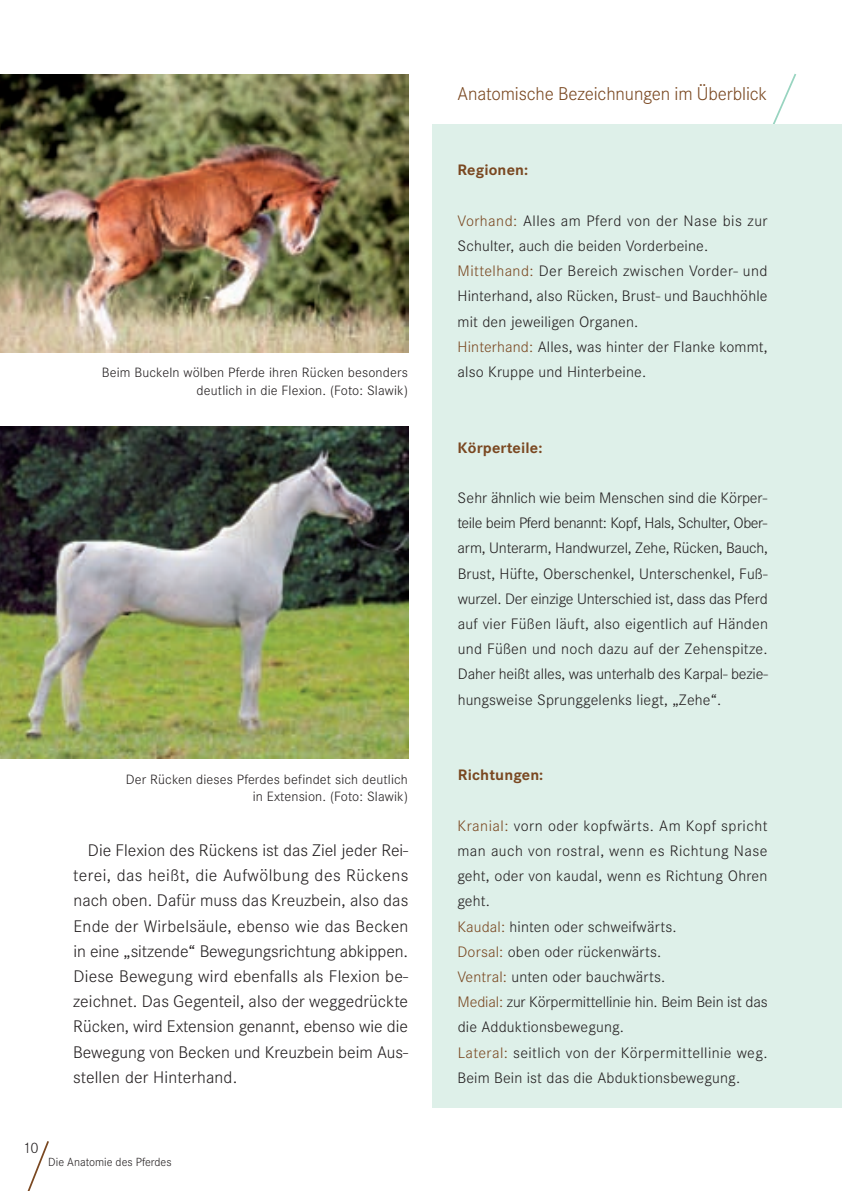
<style>
.page{position:relative;width:842px;height:1191px;background:#fff}
.page>*{position:absolute;margin:0;border:0;box-sizing:border-box;transform-origin:0 0}
.t1{font:300 19.25px "Corporate S";letter-spacing:-.005em;color:#7a4821}
.t2{font:300 17.5px/25.2px "Corporate S";color:#231f20;text-align:justify}
.t3{font:300 15.75px/25.2px "Corporate S";letter-spacing:.01em;color:#231f20}
.t4{font:700 15.75px "Corporate S";letter-spacing:.01em;color:#7a4821}
.t5{font:300 14px/17.5px "Corporate S";letter-spacing:.01em;color:#231f20;text-align:right}
.t6{font:300 12.25px "Corporate S";color:#231f20}
.s1{color:#7a4821}
</style>
<div class="page">
<svg style="left:770px;top:74px;width:28px;height:51px"></svg>
<div style="left:433px;top:125px;width:409px;height:983px;background:#def0e9"></div>
<img style="left:0;top:74px;width:408px;height:278px">
<img style="left:0;top:427px;width:409px;height:332px">
<svg style="left:27px;top:1141px;width:22px;height:50px"></svg>
<p class="t5" style="left:102px;top:363px;width:307px">Beim Buckeln wölben Pferde ihren Rücken besonders deutlich in die Flexion. (Foto: Slawik)</p>
<p class="t5" style="left:126px;top:770px;width:284px">Der Rücken dieses Pferdes befindet sich deutlich in Extension. (Foto: Slawik)</p>
<p class="t2" style="left:73px;top:837px;width:337px;text-indent:15px">Die Flexion des Rückens ist das Ziel jeder Rei&shy;terei, das heißt, die Aufwölbung des Rückens nach oben. Dafür muss das Kreuzbein, also das Ende der Wirbelsäule, ebenso wie das Becken in eine „sitzende“ Bewegungsrichtung abkippen.<br>Diese Bewegung wird ebenfalls als Flexion be&shy;zeichnet. Das Gegenteil, also der weggedrückte Rücken, wird Extension genannt, ebenso wie die Bewegung von Becken und Kreuzbein beim Aus&shy;stellen der Hinterhand.</p>
<p class="t3" style="left:23px;top:1135px;width:17px">10</p>
<p class="t6" style="left:48px;top:1154px;width:125px">Die Anatomie des Pferdes</p>
<p class="t1" style="left:458px;top:82px;width:312px">Anatomische Bezeichnungen im Überblick</p>
<p class="t4" style="left:458px;top:161px;width:72px">Regionen:</p>
<p class="t3" style="left:458px;top:208px;width:312px"><span class="s1">Vorhand:</span> Alles am Pferd von der Nase bis zur Schulter, auch die beiden Vorderbeine.<br><span class="s1">Mittelhand:</span> Der Bereich zwischen Vorder- und Hinterhand, also Rücken, Brust- und Bauchhöhle mit den jeweiligen Organen.<br><span class="s1">Hinterhand:</span> Alles, was hinter der Flanke kommt, also Kruppe und Hinterbeine.</p>
<p class="t4" style="left:458px;top:438px;width:86px">Körperteile:</p>
<p class="t3" style="left:458px;top:485px;width:312px;text-align:justify">Sehr ähnlich wie beim Menschen sind die Körper - teile beim Pferd benannt: Kopf, Hals, Schulter, Ober&shy;arm, Unterarm, Handwurzel, Zehe, Rücken, Bauch, Brust, Hüfte, Oberschenkel, Unterschenkel, Fuß - wurzel. Der einzige Unterschied ist, dass das Pferd auf vier Füßen läuft, also eigentlich auf Händen und Füßen und noch dazu auf der Zehenspitze.<br>Daher heißt alles, was unterhalb des Karpal- bezie&shy;hungsweise Sprunggelenks liegt, „Zehe“.</p>
<p class="t4" style="left:458px;top:765px;width:87px">Richtungen:</p>
<p class="t3" style="left:457px;top:812px;width:312px"><span class="s1">Kranial:</span> vorn oder kopfwärts. Am Kopf spricht man auch von rostral, wenn es Richtung Nase geht, oder von kaudal, wenn es Richtung Ohren geht.<br><span class="s1">Kaudal:</span> hinten oder schweifwärts.<br><span class="s1">Dorsal:</span> oben oder rückenwärts.<br><span class="s1">Ventral:</span> unten oder bauchwärts.<br><span class="s1">Medial:</span> zur Körpermittellinie hin. Beim Bein ist das die Adduktionsbewegung.<br><span class="s1">Lateral:</span> seitlich von der Körpermittellinie weg.<br>Beim Bein ist das die Abduktionsbewegung.</p>
</div>
